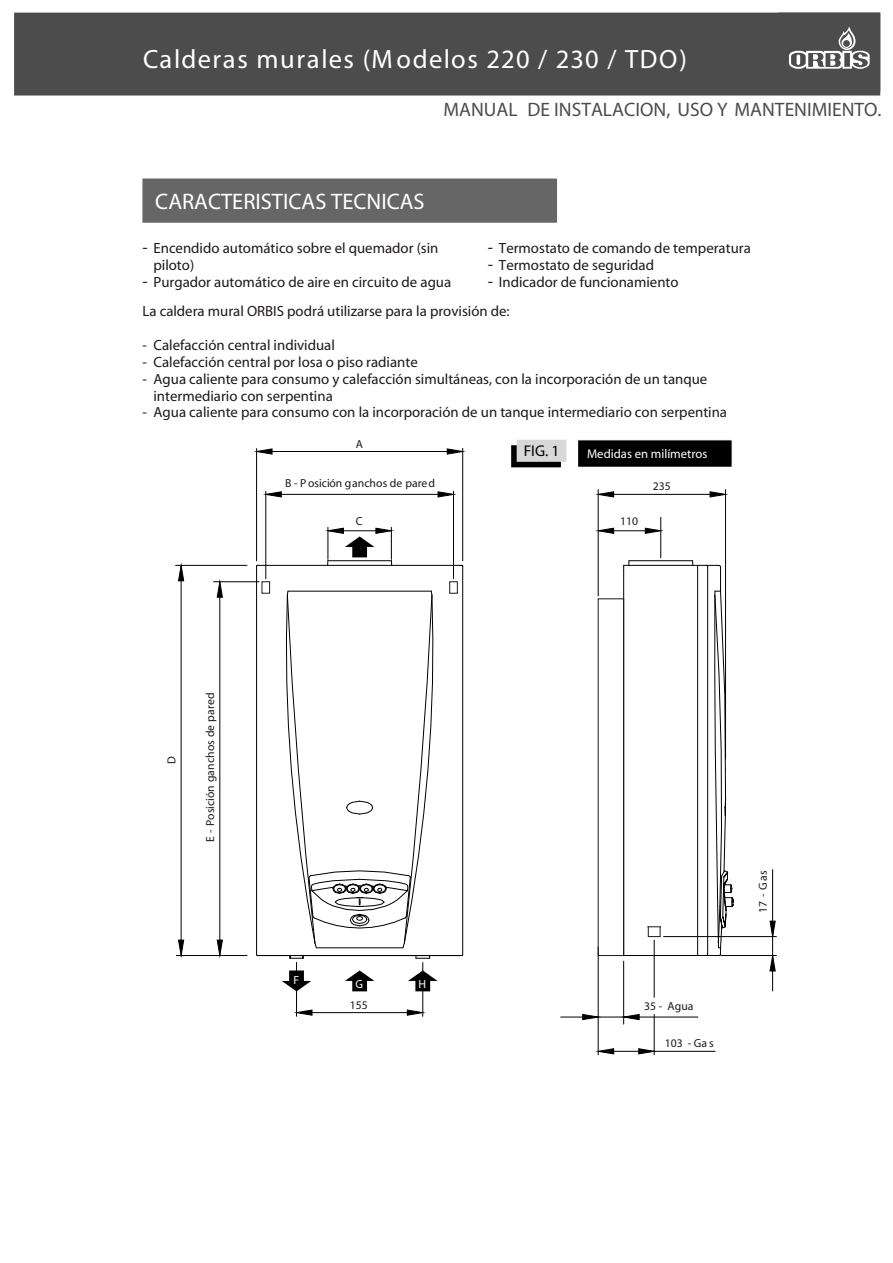
<style>
.page{position:relative;width:893px;height:1263px;background:#fff}
.page>*{position:absolute;margin:0;border:0;box-sizing:border-box;transform-origin:0 0}
.t1{font:700 26.55px "Frutiger";letter-spacing:.055em;color:#fff}
.t2{font:700 22.5px "Frutiger";color:#fff}
.t3{font:700 19.5px "Frutiger";color:#4c4c4c}
.t4{font:300 15.6px "Frutiger";color:#000}
.t5{font:300 14.85px/16.8px "Frutiger";color:#1f1917}
.t6{font:700 14.85px "Frutiger";color:#1f1917}
.t7{font:700 12.6px "Frutiger";color:#fff}
.t8{font:300 11.7px "Frutiger";color:#1f1917}
.t9{font:11.7px "Humanst 521 BT";color:#fff}
</style>
<div class="page">
<div style="left:14px;top:13px;width:866px;height:83px;background:#4c4c4c"></div>
<div style="left:142px;top:178px;width:415px;height:45px;background:#666"></div>
<svg style="left:511px;top:440px;width:55px;height:27px"></svg>
<div style="left:577px;top:440px;width:155px;height:27px;background:#000"></div>
<div style="left:577px;top:439px;width:156px;height:29px;border:1px solid #fff"></div>
<svg style="left:175px;top:448px;width:288px;height:569px"></svg>
<svg style="left:560px;top:489px;width:217px;height:566px"></svg>
<svg style="left:778px;top:13px;width:102px;height:78px;background:#5f5f5f"></svg>
<h1 class="t1" style="left:143px;top:46px;width:545px">Calderas murales (Modelos 220 / 230 / TDO)</h1>
<h3 class="t3" style="left:443px;top:99px;width:440px">MANUAL DE INSTALACION, USO Y MANTENIMIENTO.</h3>
<h2 class="t2" style="left:155px;top:190px;width:271px">CARACTERISTICAS TECNICAS</h2>
<p class="t5" style="left:153px;top:240px;width:286px">Encendido automático sobre el quemador (sin</p>
<p class="t5" style="left:499px;top:240px;width:253px">Termostato de comando de temperatura</p>
<p class="t5" style="left:153px;top:257px;width:42px">piloto)</p>
<p class="t5" style="left:499px;top:257px;width:157px">Termostato de seguridad</p>
<p class="t5" style="left:153px;top:274px;width:299px">Purgador automático de aire en circuito de agua</p>
<p class="t5" style="left:499px;top:274px;width:181px">Indicador de funcionamiento</p>
<p class="t6" style="left:142px;top:304px;width:369px">La caldera mural ORBIS podrá utilizarse para la provisión de:</p>
<p class="t5" style="left:153px;top:337px;width:575px">Calefacción central individual<br>Calefacción central por losa o piso radiante<br>Agua caliente para consumo y calefacción simultáneas, con la incorporación de un tanque intermediario con serpentina<br>Agua caliente para consumo con la incorporación de un tanque intermediario con serpentina</p>
<p class="t8" style="left:356px;top:438px;width:9px">A</p>
<p class="t4" style="left:524px;top:443px;width:37px">FIG. 1</p>
<p class="t7" style="left:587px;top:448px;width:122px">Medidas en milímetros</p>
<p class="t8" style="left:166px;top:764px;width:9px;rotate:-90deg">D</p>
<p class="t8" style="left:204px;top:842px;width:150px;rotate:-90deg">E - Pos ci ión ganchos de pared</p>
<p class="t8" style="left:285px;top:477px;width:151px">B - P osición ganchos de pared</p>
<p class="t8" style="left:356px;top:515px;width:8px">C</p>
<p class="t9" style="left:294px;top:974px;width:7px">F</p>
<p class="t9" style="left:355px;top:979px;width:9px">G</p>
<p class="t8" style="left:350px;top:999px;width:20px">155</p>
<p class="t9" style="left:418px;top:979px;width:9px">H</p>
<p class="t8" style="left:620px;top:515px;width:20px">110</p>
<p class="t8" style="left:653px;top:480px;width:20px">235</p>
<p class="t8" style="left:644px;top:1001px;width:51px">35 - Agua</p>
<p class="t8" style="left:665px;top:1038px;width:50px">103 - Ga s</p>
<p class="t8" style="left:757px;top:913px;width:44px;rotate:-90deg">17 - Gas</p>
</div>
